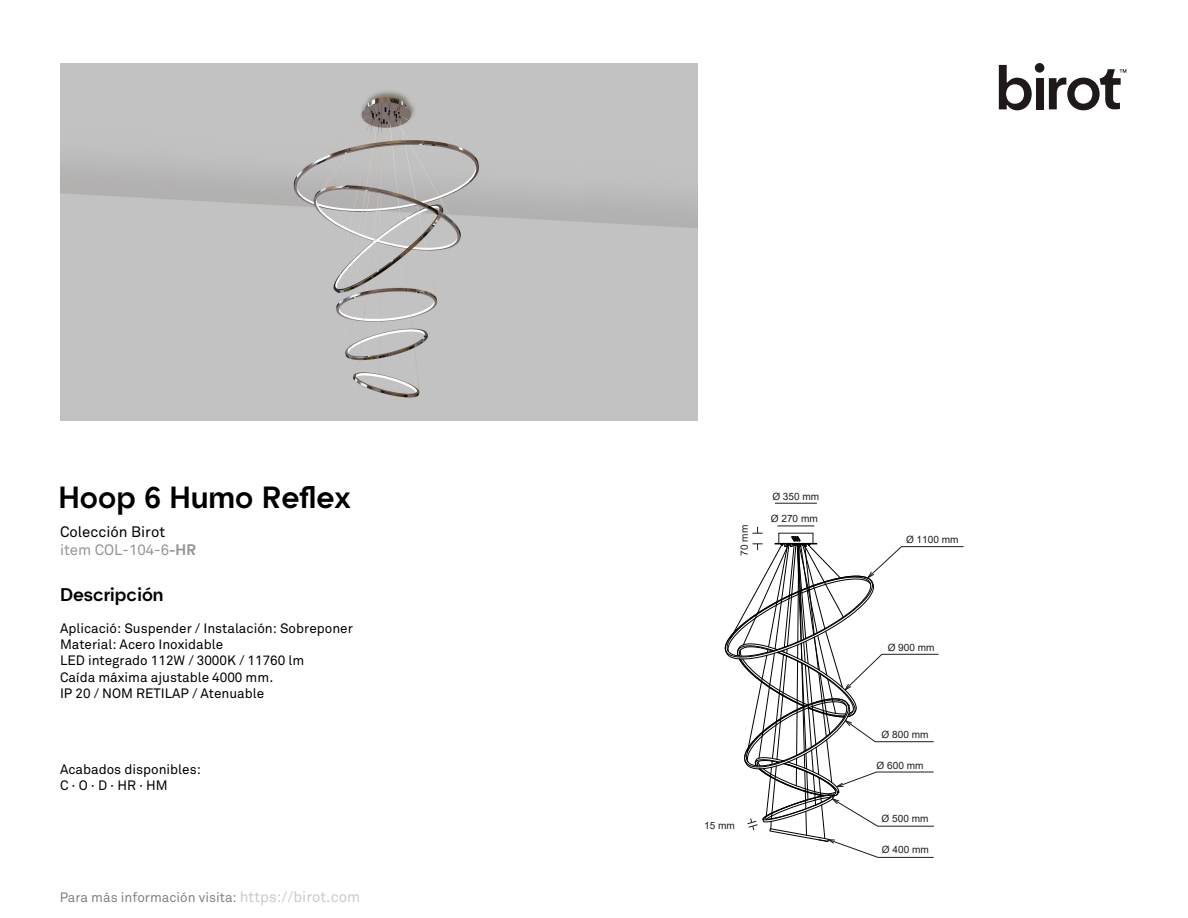
<style>
.page{position:relative;width:1188px;height:918px;background:#fff}
.page>*{position:absolute;margin:0;border:0;box-sizing:border-box;transform-origin:0 0}
.t1{font:500 30px "Hotel";color:#000}
.t2{font:500 18px "Hotel";color:#000}
.t3{font:15px/18px "Akkurat";color:#000}
.t4{font:13.5px/16.2px "Akkurat";color:#000}
.t5{font:10.05px/22px "Arial";color:#1d1d1b}
.s1{color:#939598}
.s2{font-family:"Hotel";font-weight:500;color:#939598}
.s3{font-size:15px;color:#939598}
</style>
<div class="page">
<img style="left:61px;top:63px;width:636px;height:358px">
<svg style="left:999px;top:65px;width:33px;height:45px"></svg>
<div style="left:1036px;top:78px;width:8px;height:31px;background:#1f191a"></div>
<div style="left:1035px;top:63px;width:9px;height:10px;background:#1f191a;border-radius:50%"></div>
<svg style="left:1049px;top:69px;width:77px;height:41px"></svg>
<hr style="left:777px;top:526px;width:37px;height:1px;background:#1d1d1b">
<hr style="left:775px;top:503px;width:42px;height:1px;background:#1d1d1b">
<svg style="left:725px;top:527px;width:239px;height:331px"></svg>
<h1 class="t1" style="left:59px;top:479px;width:294px">Hoop 6 Humo Reflex</h1>
<p class="t5" style="left:771px;top:485px;width:50px">Ø 350 mm<br>Ø 270 mm</p>
<p class="t3" style="left:60px;top:523px;width:138px">Colección Birot <span class="s1">item COL-104-6</span><span class="s2">-HR</span></p>
<h2 class="t2" style="left:60px;top:583px;width:105px">Descripción</h2>
<p class="t4" style="left:60px;top:621px;width:294px">Aplicació: Suspender / Instalación: Sobreponer Material: Acero Inoxidable<br>LED integrado 112W / 3000K / 11760 lm<br>Caída máxima ajustable 4000 mm.<br>IP 20 / NOM RETILAP / Atenuable</p>
<p class="t4" style="left:60px;top:762px;width:142px">Acabados disponibles:<br>C · O · D · HR · HM</p>
<p class="t4" style="left:59px;top:890px;width:302px">Para más información visita: <span class="s3">https://birot.com</span></p>
<p class="t5" style="left:733px;top:556px;width:32px;rotate:-90deg">07 mm</p>
<p class="t5" style="left:704px;top:815px;width:32px">15 mm</p>
<p class="t5" style="left:906px;top:529px;width:54px">Ø 1100 mm</p>
<p class="t5" style="left:888px;top:636px;width:48px">Ø 900 mm</p>
<p class="t5" style="left:882px;top:724px;width:48px">Ø 800 mm</p>
<p class="t5" style="left:877px;top:754px;width:48px">Ø 600 mm</p>
<p class="t5" style="left:882px;top:808px;width:48px">Ø 500 mm</p>
<p class="t5" style="left:882px;top:839px;width:48px">Ø 400 mm</p>
</div>
